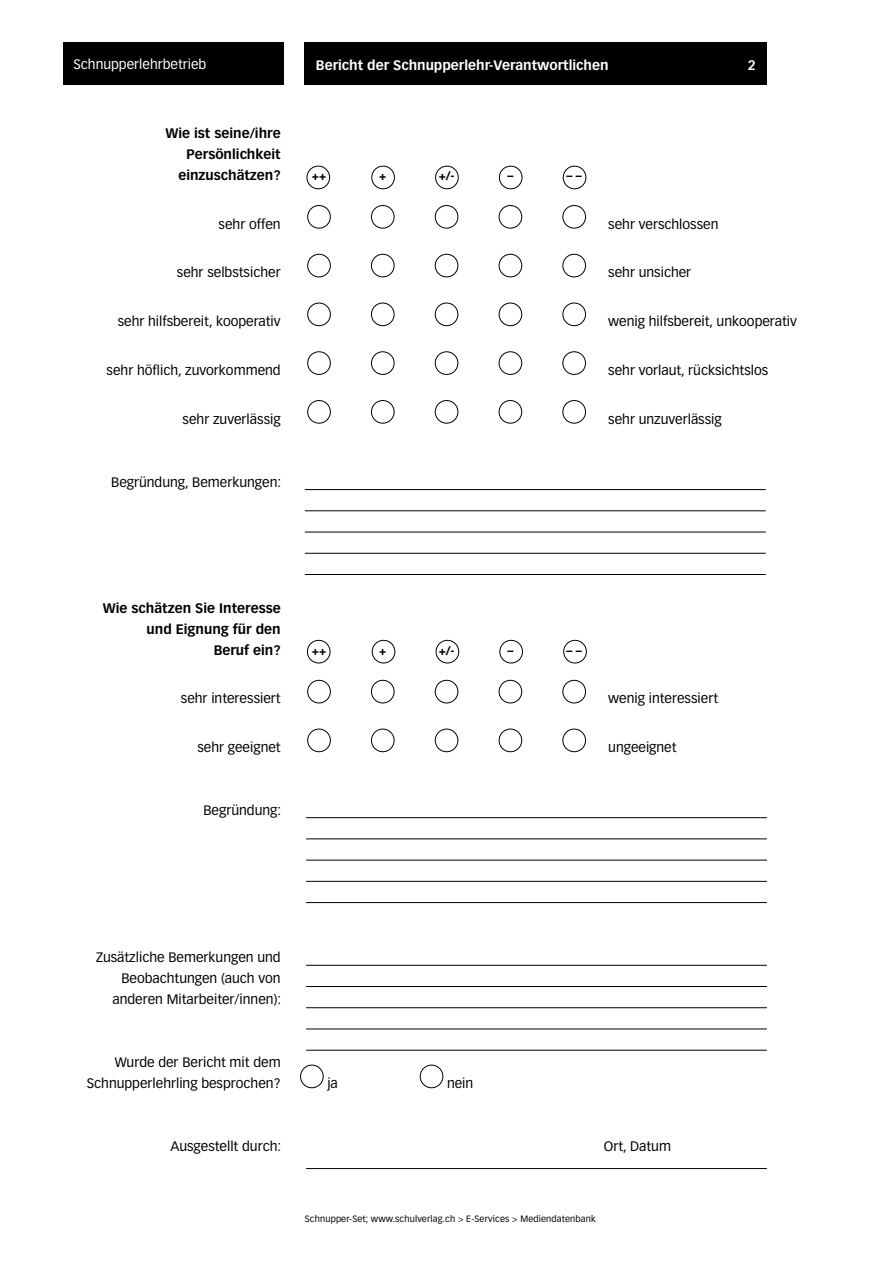
<style>
.page{position:relative;width:872px;height:1263px;background:#fff}
.page>*{position:absolute;margin:0;border:0;box-sizing:border-box;transform-origin:0 0}
.t1{font:13.5px/21px "Vectora LH";color:#000;text-align:right}
.t2{font:700 13.5px/21px "Vectora LH";color:#000;text-align:right}
.t3{font:700 13.5px "Vectora LH";color:#fff}
.t4{font:13.5px "Vectora LH";color:#fff}
.t5{font:900 12px "Vectora LH";color:#000}
.t6{font:9px "Vectora LH";letter-spacing:.015em;color:#000}
</style>
<div class="page">
<div style="left:63px;top:42px;width:221px;height:43px;background:#000"></div>
<div style="left:305px;top:42px;width:462px;height:43px;background:#000"></div>
<div style="left:306px;top:166px;width:24px;height:23px;border:1px solid #000;border-radius:50%"></div>
<div style="left:371px;top:166px;width:24px;height:23px;border:1px solid #000;border-radius:50%"></div>
<div style="left:435px;top:166px;width:23px;height:23px;border:1px solid #000;border-radius:50%"></div>
<div style="left:499px;top:166px;width:23px;height:23px;border:1px solid #000;border-radius:50%"></div>
<div style="left:563px;top:166px;width:23px;height:23px;border:1px solid #000;border-radius:50%"></div>
<div style="left:307px;top:205px;width:24px;height:24px;border:1px solid #000;border-radius:50%"></div>
<div style="left:371px;top:205px;width:23px;height:24px;border:1px solid #000;border-radius:50%"></div>
<div style="left:435px;top:205px;width:23px;height:24px;border:1px solid #000;border-radius:50%"></div>
<div style="left:499px;top:205px;width:23px;height:24px;border:1px solid #000;border-radius:50%"></div>
<div style="left:562px;top:205px;width:24px;height:24px;border:1px solid #000;border-radius:50%"></div>
<div style="left:307px;top:254px;width:24px;height:23px;border:1px solid #000;border-radius:50%"></div>
<div style="left:371px;top:254px;width:23px;height:23px;border:1px solid #000;border-radius:50%"></div>
<div style="left:435px;top:254px;width:23px;height:23px;border:1px solid #000;border-radius:50%"></div>
<div style="left:499px;top:254px;width:23px;height:23px;border:1px solid #000;border-radius:50%"></div>
<div style="left:562px;top:254px;width:24px;height:23px;border:1px solid #000;border-radius:50%"></div>
<div style="left:307px;top:303px;width:24px;height:23px;border:1px solid #000;border-radius:50%"></div>
<div style="left:371px;top:303px;width:23px;height:23px;border:1px solid #000;border-radius:50%"></div>
<div style="left:435px;top:303px;width:23px;height:23px;border:1px solid #000;border-radius:50%"></div>
<div style="left:499px;top:303px;width:23px;height:23px;border:1px solid #000;border-radius:50%"></div>
<div style="left:562px;top:303px;width:24px;height:23px;border:1px solid #000;border-radius:50%"></div>
<div style="left:307px;top:351px;width:24px;height:24px;border:1px solid #000;border-radius:50%"></div>
<div style="left:371px;top:351px;width:23px;height:24px;border:1px solid #000;border-radius:50%"></div>
<div style="left:435px;top:351px;width:23px;height:24px;border:1px solid #000;border-radius:50%"></div>
<div style="left:499px;top:351px;width:23px;height:24px;border:1px solid #000;border-radius:50%"></div>
<div style="left:562px;top:351px;width:24px;height:24px;border:1px solid #000;border-radius:50%"></div>
<div style="left:307px;top:400px;width:24px;height:24px;border:1px solid #000;border-radius:50%"></div>
<div style="left:371px;top:400px;width:23px;height:24px;border:1px solid #000;border-radius:50%"></div>
<div style="left:435px;top:400px;width:23px;height:24px;border:1px solid #000;border-radius:50%"></div>
<div style="left:499px;top:400px;width:23px;height:24px;border:1px solid #000;border-radius:50%"></div>
<div style="left:562px;top:400px;width:24px;height:24px;border:1px solid #000;border-radius:50%"></div>
<div style="left:307px;top:680px;width:24px;height:23px;border:1px solid #000;border-radius:50%"></div>
<div style="left:371px;top:680px;width:23px;height:23px;border:1px solid #000;border-radius:50%"></div>
<div style="left:435px;top:680px;width:23px;height:23px;border:1px solid #000;border-radius:50%"></div>
<div style="left:499px;top:680px;width:23px;height:23px;border:1px solid #000;border-radius:50%"></div>
<div style="left:562px;top:680px;width:24px;height:23px;border:1px solid #000;border-radius:50%"></div>
<div style="left:307px;top:729px;width:24px;height:23px;border:1px solid #000;border-radius:50%"></div>
<div style="left:371px;top:729px;width:23px;height:23px;border:1px solid #000;border-radius:50%"></div>
<div style="left:435px;top:729px;width:23px;height:23px;border:1px solid #000;border-radius:50%"></div>
<div style="left:499px;top:729px;width:23px;height:23px;border:1px solid #000;border-radius:50%"></div>
<div style="left:562px;top:729px;width:24px;height:23px;border:1px solid #000;border-radius:50%"></div>
<div style="left:300px;top:1065px;width:23px;height:23px;border:1px solid #000;border-radius:50%"></div>
<div style="left:420px;top:1065px;width:23px;height:23px;border:1px solid #000;border-radius:50%"></div>
<hr style="left:306px;top:817px;width:461px;height:1px;background:#000">
<hr style="left:306px;top:838px;width:461px;height:1px;background:#000">
<hr style="left:306px;top:860px;width:461px;height:1px;background:#000">
<hr style="left:306px;top:881px;width:461px;height:1px;background:#000">
<hr style="left:306px;top:902px;width:461px;height:1px;background:#000">
<hr style="left:306px;top:965px;width:461px;height:1px;background:#000">
<hr style="left:306px;top:986px;width:461px;height:1px;background:#000">
<hr style="left:306px;top:1007px;width:461px;height:1px;background:#000">
<hr style="left:306px;top:1028px;width:461px;height:1px;background:#000">
<hr style="left:306px;top:1050px;width:461px;height:1px;background:#000">
<hr style="left:305px;top:489px;width:460px;height:1px;background:#000">
<hr style="left:305px;top:510px;width:460px;height:1px;background:#000">
<hr style="left:305px;top:532px;width:460px;height:1px;background:#000">
<hr style="left:305px;top:553px;width:460px;height:1px;background:#000">
<hr style="left:305px;top:574px;width:460px;height:1px;background:#000">
<hr style="left:306px;top:1168px;width:461px;height:1px;background:#000">
<div style="left:307px;top:640px;width:23px;height:23px;border:1px solid #000;border-radius:50%"></div>
<div style="left:372px;top:640px;width:23px;height:23px;border:1px solid #000;border-radius:50%"></div>
<div style="left:436px;top:640px;width:23px;height:23px;border:1px solid #000;border-radius:50%"></div>
<div style="left:499px;top:640px;width:24px;height:23px;border:1px solid #000;border-radius:50%"></div>
<div style="left:563px;top:640px;width:24px;height:23px;border:1px solid #000;border-radius:50%"></div>
<p class="t4" style="left:73px;top:56px;width:134px">Schnupperlehrbetrieb</p>
<p class="t3" style="left:316px;top:57px;width:294px">Bericht der Schnupperlehr-Verantwortlichen</p>
<p class="t3" style="left:747px;top:57px;width:9px">2</p>
<p class="t2" style="left:165px;top:122px;width:117px">Wie ist seine/ihre<br>Persönlichkeit einzuschätzen?</p>
<p class="t5" style="left:312px;top:168px;width:16px">++</p>
<p class="t5" style="left:379px;top:168px;width:9px">+</p>
<p class="t5" style="left:439px;top:168px;width:17px">+/-</p>
<p class="t5" style="left:507px;top:168px;width:7px">–</p>
<p class="t5" style="left:566px;top:168px;width:17px">– –</p>
<p class="t1" style="left:219px;top:213px;width:64px">sehr offen</p>
<p class="t1" style="left:608px;top:213px;width:112px">sehr verschlossen</p>
<p class="t1" style="left:177px;top:262px;width:105px">sehr selbstsicher</p>
<p class="t1" style="left:608px;top:262px;width:85px">sehr unsicher</p>
<p class="t1" style="left:118px;top:311px;width:164px">sehr hilfsbereit, kooperativ</p>
<p class="t1" style="left:608px;top:311px;width:190px">wenig hilfsbereit, unkooperativ</p>
<p class="t1" style="left:107px;top:360px;width:176px">sehr höflich, zuvorkommend</p>
<p class="t1" style="left:608px;top:360px;width:162px">sehr vorlaut, rücksichtslos</p>
<p class="t1" style="left:183px;top:408px;width:100px">sehr zuverlässig</p>
<p class="t1" style="left:608px;top:408px;width:115px">sehr unzuverlässig</p>
<p class="t1" style="left:111px;top:471px;width:172px">Begründung, Bemerkungen:</p>
<p class="t2" style="left:103px;top:597px;width:179px">Wie schätzen Sie Interesse und Eignung für den<br>Beruf ein?</p>
<p class="t5" style="left:312px;top:643px;width:16px">++</p>
<p class="t5" style="left:379px;top:643px;width:9px">+</p>
<p class="t5" style="left:439px;top:643px;width:17px">+/-</p>
<p class="t5" style="left:507px;top:643px;width:7px">–</p>
<p class="t5" style="left:566px;top:643px;width:17px">– –</p>
<p class="t1" style="left:181px;top:688px;width:101px">sehr interessiert</p>
<p class="t1" style="left:608px;top:688px;width:111px">wenig interessiert</p>
<p class="t1" style="left:197px;top:737px;width:85px">sehr geeignet</p>
<p class="t1" style="left:608px;top:737px;width:70px">ungeeignet</p>
<p class="t1" style="left:203px;top:800px;width:79px">Begründung:</p>
<p class="t1" style="left:96px;top:947px;width:187px">Zusätzliche Bemerkungen und<br>Beobachtungen (auch von anderen Mitarbeiter/innen):</p>
<p class="t1" style="left:87px;top:1052px;width:195px">Wurde der Bericht mit dem<br>Schnupperlehrling besprochen?</p>
<p class="t1" style="left:327px;top:1073px;width:12px">ja</p>
<p class="t1" style="left:447px;top:1073px;width:28px">nein</p>
<p class="t1" style="left:170px;top:1136px;width:112px">Ausgestellt durch:</p>
<p class="t1" style="left:604px;top:1136px;width:69px">Ort, Datum</p>
<p class="t6" style="left:305px;top:1213px;width:292px">Schnupper-Set; www.schulverlag.ch &gt; E-Services &gt; Mediendatenbank</p>
</div>
